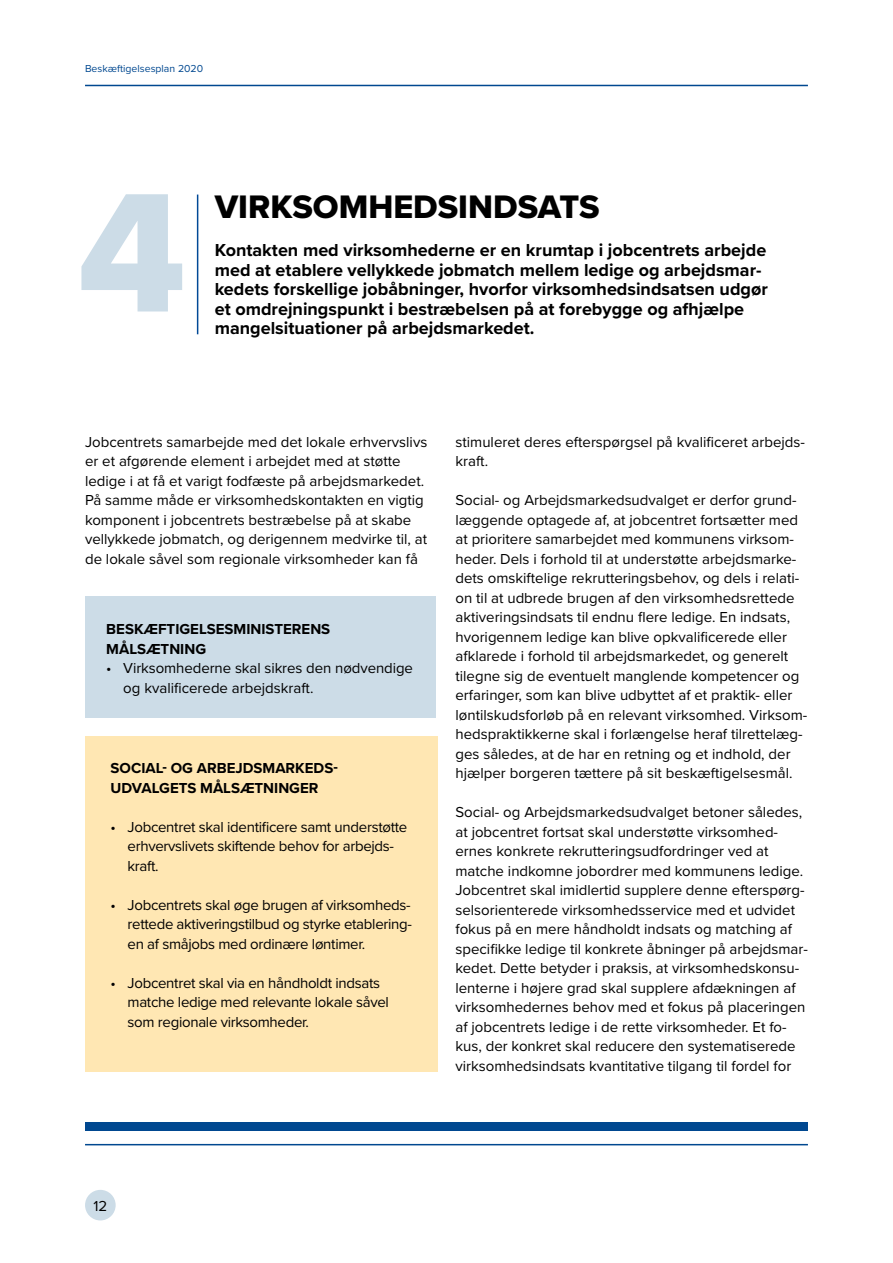
<style>
.page{position:relative;width:893px;height:1263px;background:#fff}
.page>*{position:absolute;margin:0;border:0;box-sizing:border-box;transform-origin:0 0}
.t1{font:175.8px "Proxima Nova Extrabld";color:#ccdce7}
.Rubrik{font:33.75px "Proxima Nova Extrabld";color:#000}
.Manchet{font:700 18px/19.5px "Proxima Nova";color:#000}
.Brød{font:15px/19.5px "Proxima Nova";color:#000}
.Faktaboks_Bullits{font:15px/19.5px "Proxima Nova";letter-spacing:-.02em;color:#000}
.Underrubrik{font:700 15px/19.5px "Proxima Nova";color:#000}
.t2{font:10.5px "Proxima Nova";color:#004890}
</style>
<div class="page">
<div style="left:85px;top:1190px;width:31px;height:30px;background:#ccdce7;border-radius:50%"></div>
<div style="left:85px;top:1123px;width:723px;height:8px;background:#004890"></div>
<hr style="left:85px;top:85px;width:723px;height:1px;background:#004890">
<hr style="left:85px;top:1144px;width:723px;height:1px;background:#004890">
<hr style="left:197px;top:195px;width:1px;height:139px;background:#004996">
<div style="left:85px;top:597px;width:351px;height:121px;background:#ccdce7"></div>
<div style="left:85px;top:736px;width:352px;height:335px;background:#ffe7b3"></div>
<p class="t2" style="left:85px;top:61px;width:120px">Beskæftigelsesplan 2020</p>
<h1 class="t1" style="left:78px;top:122px;width:110px">4</h1>
<h2 class="Rubrik" style="left:215px;top:182px;width:386px">VIRKSOMHEDSINDSATS</h2>
<p class="Manchet" style="left:215px;top:240px;width:555px">Kontakten med virksomhederne er en krumtap i jobcentrets arbejde med at etablere vellykkede jobmatch mellem ledige og arbejdsmar&shy;kedets forskellige jobåbninger, hvorfor virksomhedsindsatsen udgør et omdrejningspunkt i bestræbelsen på at forebygge og afhjælpe mangelsituationer på arbejdsmarkedet.</p>
<p class="Brød" style="left:85px;top:431px;width:344px">Jobcentrets samarbejde med det lokale erhvervslivs er et afgørende element i arbejdet med at støtte ledige i at få et varigt fodfæste på arbejdsmarkedet.<br>På samme måde er virksomhedskontakten en vigtig komponent i jobcentrets bestræbelse på at skabe vellykkede jobmatch, og derigennem medvirke til, at de lokale såvel som regionale virksomheder kan få</p>
<p class="Brød" style="left:455px;top:431px;width:351px">stimuleret deres efterspørgsel på kvalificeret arbejds&shy;kraft.</p>
<p class="Brød" style="left:455px;top:490px;width:353px">Social- og Arbejdsmarkedsudvalget er derfor grund&shy;læggende optagede af, at jobcentret fortsætter med at prioritere samarbejdet med kommunens virksom&shy;heder. Dels i forhold til at understøtte arbejdsmarke&shy;dets omskiftelige rekrutteringsbehov, og dels i relati&shy;on til at udbrede brugen af den virksomhedsrettede aktiveringsindsats til endnu flere ledige. En indsats, hvorigennem ledige kan blive opkvalificerede eller afklarede i forhold til arbejdsmarkedet, og generelt tilegne sig de eventuelt manglende kompetencer og erfaringer, som kan blive udbyttet af et praktik- eller løntilskudsforløb på en relevant virksomhed. Virksom&shy;hedspraktikkerne skal i forlængelse heraf tilrettelæg&shy;ges således, at de har en retning og et indhold, der hjælper borgeren tættere på sit beskæftigelsesmål.</p>
<p class="Brød" style="left:455px;top:802px;width:354px">Social- og Arbejdsmarkedsudvalget betoner således, at jobcentret fortsat skal understøtte virksomhed&shy;ernes konkrete rekrutteringsudfordringer ved at matche indkomne jobordrer med kommunens ledige.<br>Jobcentret skal imidlertid supplere denne efterspørg&shy;selsorienterede virksomhedsservice med et udvidet fokus på en mere håndholdt indsats og matching af specifikke ledige til konkrete åbninger på arbejdsmar&shy;kedet. Dette betyder i praksis, at virksomhedskonsu&shy;lenterne i højere grad skal supplere afdækningen af virksomhedernes behov med et fokus på placeringen af jobcentrets ledige i de rette virksomheder. Et fo&shy;kus, der konkret skal reducere den systematiserede virksomhedsindsats kvantitative tilgang til fordel for</p>
<h3 class="Underrubrik" style="left:106px;top:619px;width:225px">BESKÆFTIGELSESMINISTERENS<br>MÅLSÆTNING</h3>
<p class="Faktaboks_Bullits" style="left:123px;top:658px;width:291px;text-indent:-17px">• Virksomhederne skal sikres den nødvendige og kvalificerede arbejdskraft.</p>
<h3 class="Underrubrik" style="left:111px;top:758px;width:228px">SOCIAL- OG ARBEJDSMARKEDS-<br>UDVALGETS MÅLSÆTNINGER</h3>
<p class="Faktaboks_Bullits" style="left:128px;top:816px;width:281px;text-indent:-17px">• Jobcentret skal identificere samt understøtte erhvervslivets skiftende behov for arbejds&shy;kraft.</p>
<p class="Faktaboks_Bullits" style="left:128px;top:894px;width:285px;text-align:justify;text-indent:-17px">• Jobcentrets skal øge brugen af virksomheds&shy;rettede aktiveringstilbud og styrke etablering&shy;en af småjobs med ordinære løntimer.</p>
<p class="Faktaboks_Bullits" style="left:128px;top:972px;width:263px;text-indent:-17px">• Jobcentret skal via en håndholdt indsats matche ledige med relevante lokale såvel som regionale virksomheder.</p>
<p class="Brød" style="left:93px;top:1196px;width:15px">12</p>
</div>
